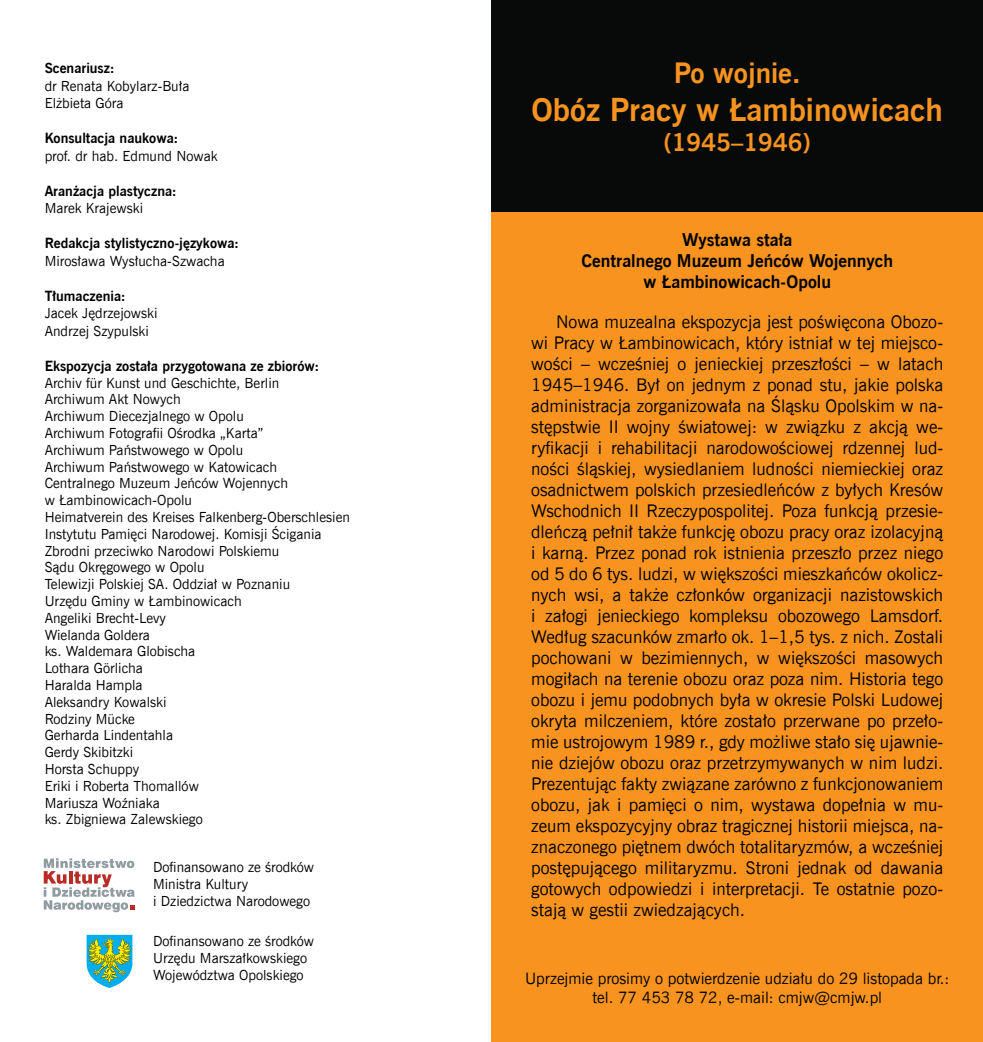
<style>
.page{position:relative;width:983px;height:1042px;background:#fff}
.page>*{position:absolute;margin:0;border:0;box-sizing:border-box;transform-origin:0 0}
.t1{font:700 31.5px "News Goth EU";color:#f7931e}
.t2{font:700 28px "News Goth EU";color:#f7931e}
.t3{font:700 24.5px "News Goth EU";color:#f7931e}
.t4{font:17.5px/21px "News Goth EU";color:#000;text-align:justify}
.t5{font:700 17.5px/21px "News Goth EU";color:#000;text-align:center}
.t6{font:15.75px/18.9px "News Goth EU";color:#000;text-align:center}
.t7{font:14px/16.8px "News Goth EU";color:#000}
.t8{font:700 14px "News Goth EU";color:#000}
</style>
<div class="page">
<div style="left:491px;top:0;width:491px;height:1042px;background:#f7931e"></div>
<div style="left:491px;top:0;width:491px;height:212px;background:#080a09"></div>
<svg style="left:87px;top:935px;width:45px;height:53px;background:#6aba92"></svg>
<svg style="left:44px;top:858px;width:90px;height:54px"></svg>
<p class="t8" style="left:45px;top:59px;width:71px">Scenariusz:</p>
<p class="t7" style="left:45px;top:77px;width:146px;line-height:17.5px">dr Renata Kobylarz-Buła<br>Elżbieta Góra</p>
<p class="t8" style="left:45px;top:129px;width:135px">Konsultacja naukowa:</p>
<p class="t7" style="left:45px;top:148px;width:174px">prof. dr hab. Edmund Nowak</p>
<p class="t8" style="left:45px;top:182px;width:134px">Aranżacja plastyczna:</p>
<p class="t7" style="left:45px;top:200px;width:100px">Marek Krajewski</p>
<p class="t8" style="left:45px;top:234px;width:196px">Redakcja stylistyczno-językowa:</p>
<p class="t7" style="left:45px;top:253px;width:181px">Mirosława Wysłucha-Szwacha</p>
<p class="t8" style="left:45px;top:287px;width:83px">Tłumaczenia:</p>
<p class="t7" style="left:45px;top:305px;width:114px;line-height:17.5px">Jacek Jędrzejowski<br>Andrzej Szypulski</p>
<p class="t8" style="left:45px;top:357px;width:276px">Ekspozycja została przygotowana ze zbiorów:</p>
<p class="t7" style="left:45px;top:374px;width:307px">Archiv für Kunst und Geschichte, Berlin<br>Archiwum Akt Nowych<br>Archiwum Diecezjalnego w Opolu<br>Archiwum Fotografii Ośrodka „Karta”<br>Archiwum Państwowego w Opolu<br>Archiwum Państwowego w Katowicach<br>Centralnego Muzeum Jeńców Wojennych<br>w Łambinowicach-Opolu<br>Heimatverein des Kreises Falkenberg-Oberschlesien<br>Instytutu Pamięci Narodowej. Komisji Ścigania<br>Zbrodni przeciwko Narodowi Polskiemu<br>Sądu Okręgowego w Opolu<br>Telewizji Polskiej SA. Oddział w Poznaniu<br>Urzędu Gminy w Łambinowicach<br>Angeliki Brecht-Levy<br>Wielanda Goldera<br>ks. Waldemara Globischa<br>Lothara Görlicha<br>Haralda Hampla<br>Aleksandry Kowalski<br>Rodziny Mücke<br>Gerharda Lindentahla<br>Gerdy Skibitzki<br>Horsta Schuppy<br>Eriki i Roberta Thomallów<br>Mariusza Woźniaka<br>ks. Zbigniewa Zalewskiego</p>
<p class="t7" style="left:153px;top:859px;width:163px">Dofinansowano ze środków<br>Ministra Kultury<br>i Dziedzictwa Narodowego</p>
<p class="t7" style="left:153px;top:933px;width:163px">Dofinansowano ze środków<br>Urzędu Marszałkowskiego<br>Województwa Opolskiego</p>
<h2 class="t2" style="left:673px;top:56px;width:128px">Po wojnie.</h2>
<h1 class="t1" style="left:531px;top:90px;width:413px">Obóz Pracy w Łambinowicach</h1>
<h3 class="t3" style="left:663px;top:126px;width:148px">(1945–1946)</h3>
<p class="t5" style="left:581px;top:230px;width:313px">Wystawa stała<br>Centralnego Muzeum Jeńców Wojennych w Łambinowicach-Opolu</p>
<p class="t4" style="left:531px;top:311px;width:413px;text-indent:25px">Nowa muzealna ekspozycja jest poświęcona Obozo&shy;wi Pracy w Łambinowicach, który istniał w tej miejsco&shy;wości – wcześniej o jenieckiej przeszłości – w latach 1945–1946. Był on jednym z ponad stu, jakie polska administracja zorganizowała na Śląsku Opolskim w na&shy;stępstwie II wojny światowej: w związku z akcją we&shy;ryfikacji i rehabilitacji narodowościowej rdzennej lud&shy;ności śląskiej, wysiedlaniem ludności niemieckiej oraz osadnictwem polskich przesiedleńców z byłych Kresów Wschodnich II Rzeczypospolitej. Poza funkcją przesie&shy;dleńczą pełnił także funkcję obozu pracy oraz izolacyjną i karną. Przez ponad rok istnienia przeszło przez niego od 5 do 6 tys. ludzi, w większości mieszkańców okolicz&shy;nych wsi, a także członków organizacji nazistowskich i załogi jenieckiego kompleksu obozowego Lamsdorf.<br>Według szacunków zmarło ok. 1–1,5 tys. z nich. Zostali pochowani w bezimiennych, w większości masowych mogiłach na terenie obozu oraz poza nim. Historia tego obozu i jemu podobnych była w okresie Polski Ludowej okryta milczeniem, które zostało przerwane po przeło&shy;mie ustrojowym 1989 r., gdy możliwe stało się ujawnie&shy;nie dziejów obozu oraz przetrzymywanych w nim ludzi.<br>Prezentując fakty związane zarówno z funkcjonowaniem obozu, jak i pamięci o nim, wystawa dopełnia w mu&shy;zeum ekspozycyjny obraz tragicznej historii miejsca, na&shy;znaczonego piętnem dwóch totalitaryzmów, a wcześniej postępującego militaryzmu. Stroni jednak od dawania gotowych odpowiedzi i interpretacji. Te ostatnie pozo&shy;stają w gestii zwiedzających.</p>
<p class="t6" style="left:525px;top:969px;width:426px">Uprzejmie prosimy o potwierdzenie udziału do 29 listopada br.: tel. 77 453 78 72, e-mail: cmjw@cmjw.pl</p>
</div>
